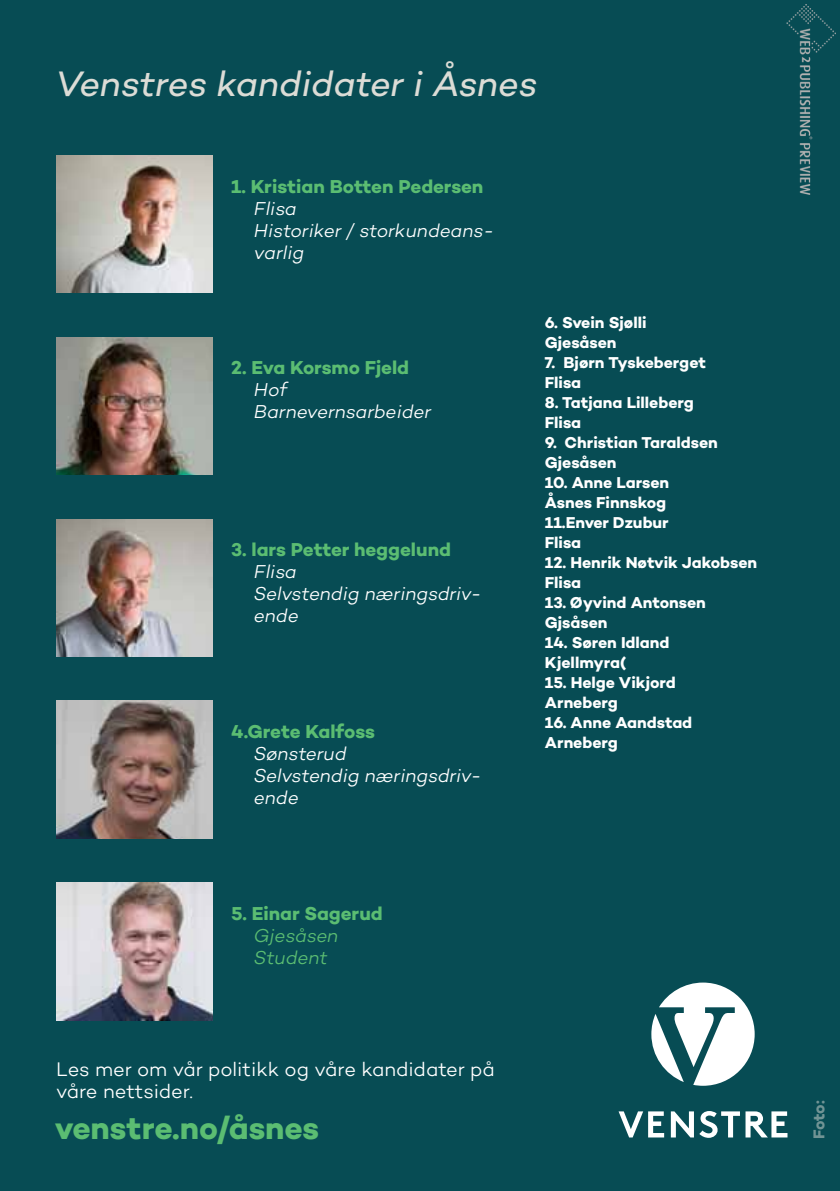
<style>
.page{position:relative;width:840px;height:1191px;background:#fff}
.page>*{position:absolute;margin:0;border:0;box-sizing:border-box;transform-origin:0 0}
.t1{font:italic 36px "Campton";letter-spacing:-.005em;color:#dcdcd6}
.t2{font:700 32px "Campton";letter-spacing:-.005em;color:#5bbd72}
.t3{font:300 20px/22px "Campton";letter-spacing:-.005em;color:#fff}
.t4{font:italic 300 19px/22px "Campton";color:#fff}
.t5{font:700 19px "Campton";letter-spacing:-.005em;color:#5bbd72}
.t6{font:italic 300 19px/22px "Campton";letter-spacing:-.005em;color:#5bbd72}
.t7{font:700 16px/20px "Campton";color:#fff}
.t8{font:700 16px "Campton";color:#dcdcd6}
</style>
<div class="page">
<div style="left:0;top:0;width:839px;height:1191px;background:#074c54"></div>
<img style="left:56px;top:155px;width:157px;height:138px">
<img style="left:56px;top:337px;width:157px;height:137px">
<img style="left:56px;top:519px;width:157px;height:137px">
<img style="left:56px;top:701px;width:157px;height:137px">
<img style="left:56px;top:882px;width:157px;height:138px">
<svg style="left:651px;top:982px;width:103px;height:103px"></svg>
<svg style="left:618px;top:1111px;width:45px;height:26px"></svg>
<svg style="left:670px;top:1111px;width:23px;height:26px"></svg>
<svg style="left:699px;top:1111px;width:40px;height:26px"></svg>
<svg style="left:745px;top:1111px;width:42px;height:26px"></svg>
<img style="left:786px;top:4px;width:49px;height:190px">
<h1 class="t1" style="left:55px;top:61px;width:483px">Venstres kandidater i Åsnes</h1>
<p class="t5" style="left:231px;top:174px;width:253px">1. Kristian Botten Pedersen</p>
<p class="t4" style="left:254px;top:197px;width:241px">Flisa<br>Historiker / storkundeans&shy;varlig</p>
<p class="t5" style="left:231px;top:356px;width:179px">2. Eva Korsmo Fjeld</p>
<p class="t4" style="left:254px;top:379px;width:178px">Hof<br>Barnevernsarbeider</p>
<p class="t5" style="left:231px;top:538px;width:221px">3. lars Petter heggelund</p>
<p class="t4" style="left:254px;top:560px;width:229px">Flisa<br>Selvstendig næringsdriv&shy;ende</p>
<p class="t5" style="left:231px;top:719px;width:145px">4.Grete Kalfoss</p>
<p class="t4" style="left:254px;top:742px;width:229px">Sønsterud<br>Selvstendig næringsdriv&shy;ende</p>
<p class="t7" style="left:544px;top:312px;width:103px">6. Svein Sjølli<br>Gjesåsen</p>
<p class="t7" style="left:544px;top:352px;width:162px">7. Bjørn Tyskeberget<br>Flisa</p>
<p class="t7" style="left:544px;top:392px;width:150px">8. Tatjana Lilleberg<br>Flisa</p>
<p class="t7" style="left:544px;top:432px;width:174px">9. Christian Taraldsen<br>Gjesåsen</p>
<p class="t7" style="left:544px;top:472px;width:126px">10. Anne Larsen<br>Åsnes Finnskog<br>11.Enver Dzubur<br>Flisa</p>
<p class="t7" style="left:544px;top:552px;width:213px">12. Henrik Nøtvik Jakobsen<br>Flisa</p>
<p class="t7" style="left:544px;top:592px;width:162px">13. Øyvind Antonsen<br>Gjsåsen</p>
<p class="t7" style="left:544px;top:632px;width:126px">14. Søren Idland<br>Kjellmyra(</p>
<p class="t7" style="left:544px;top:672px;width:132px">15. Helge Vikjord<br>Arneberg</p>
<p class="t7" style="left:544px;top:712px;width:149px">16. Anne Aandstad<br>Arneberg</p>
<p class="t5" style="left:231px;top:901px;width:153px">5. Einar Sagerud</p>
<p class="t6" style="left:254px;top:924px;width:86px">Gjesåsen<br>Student</p>
<p class="t3" style="left:56px;top:1058px;width:440px">Les mer om vår politikk og våre kandidater på våre nettsider.</p>
<h2 class="t2" style="left:55px;top:1107px;width:266px">venstre.no/åsnes</h2>
<p class="t8" style="left:808px;top:1139px;width:40px;rotate:-90deg">Foto:</p>
</div>
